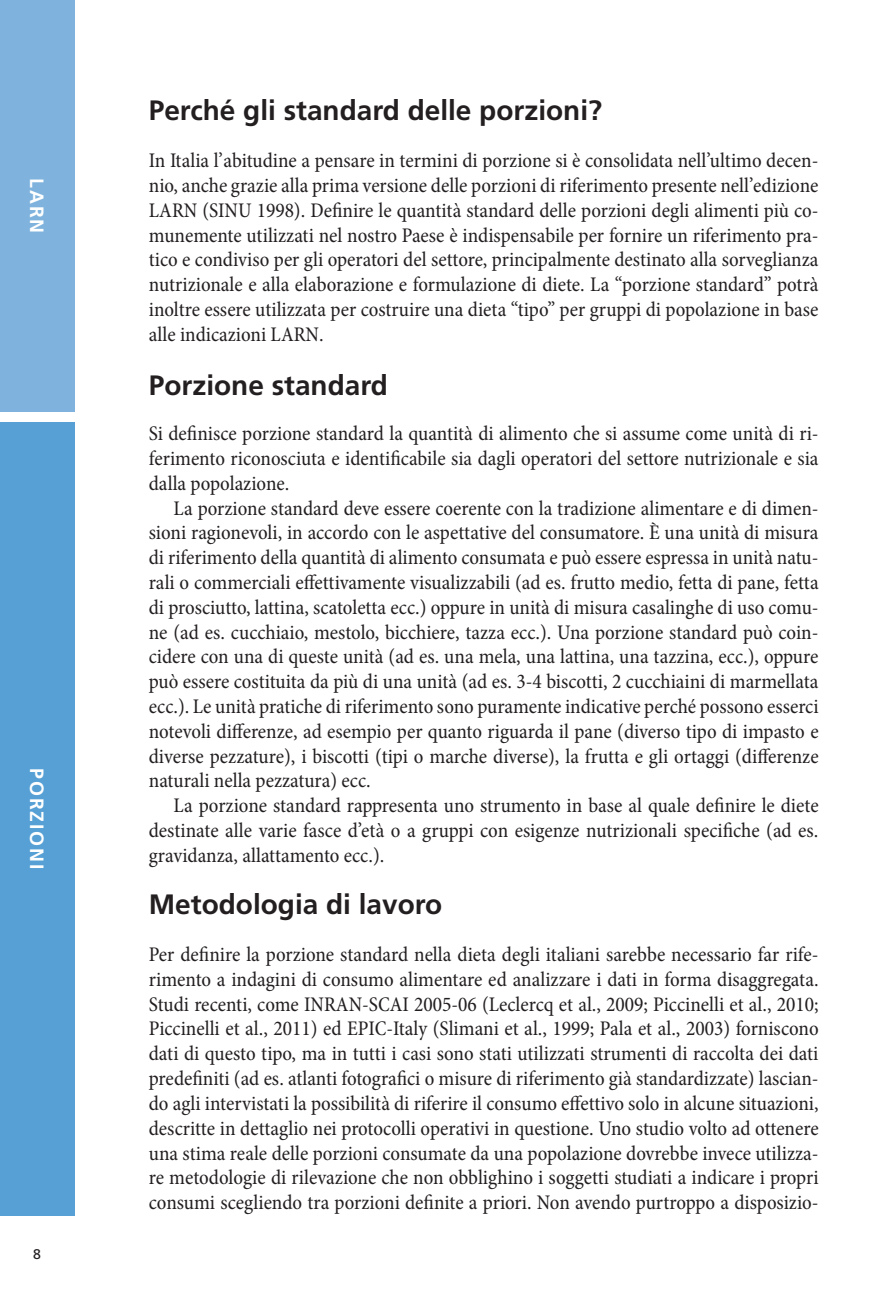
<style>
.page{position:relative;width:893px;height:1290px;background:#fff}
.page>*{position:absolute;margin:0;border:0;box-sizing:border-box;transform-origin:0 0}
.titolo_paragrafo{font:700 28px "Frutiger LT Std";color:#231f20}
.paragrafo{font:condensed 21px/24.8px "Minion Pro";color:#231f20;text-align:justify}
.intestazione_dx{font:700 19.25px "Frutiger LT Std";letter-spacing:.1em;color:#fff}
.t1{font:14px "Frutiger LT Std";color:#231f20}
</style>
<div class="page">
<div style="left:0;top:422px;width:74px;height:793px;background:#56a0d5"></div>
<div style="left:0;top:0;width:74px;height:412px;background:#7fb3dd"></div>
<p class="intestazione_dx" style="left:48px;top:178px;width:56px;rotate:90deg">LARN</p>
<p class="intestazione_dx" style="left:48px;top:768px;width:103px;rotate:90deg">PORZIONI</p>
<p class="t1" style="left:33px;top:1246px;width:9px">8</p>
<p class="titolo_paragrafo" style="left:149px;top:94px;width:455px">Perché gli standard delle porzioni?</p>
<p class="paragrafo" style="left:149px;top:148px;width:671px">In Italia l’abitudine a pensare in termini di porzione si è consolidata nell’ultimo decen&shy;nio, anche grazie alla prima versione delle porzioni di riferimento presente nell’edizione LARN (SINU 1998). Definire le quantità standard delle porzioni degli alimenti più co&shy;munemente utilizzati nel nostro Paese è indispensabile per fornire un riferimento pra&shy;tico e condiviso per gli operatori del settore, principalmente destinato alla sorveglianza nutrizionale e alla elaborazione e formulazione di diete. La “porzione standard” potrà inoltre essere utilizzata per costruire una dieta “tipo” per gruppi di popolazione in base alle indicazioni LARN.</p>
<p class="titolo_paragrafo" style="left:149px;top:369px;width:241px">Porzione standard</p>
<p class="paragrafo" style="left:149px;top:421px;width:671px">Si definisce porzione standard la quantità di alimento che si assume come unità di ri&shy;ferimento riconosciuta e identificabile sia dagli operatori del settore nutrizionale e sia dalla popolazione.</p>
<p class="paragrafo" style="left:149px;top:496px;width:671px;text-indent:25px">La porzione standard deve essere coerente con la tradizione alimentare e di dimen&shy;sioni ragionevoli, in accordo con le aspettative del consumatore. È una unità di misura di riferimento della quantità di alimento consumata e può essere espressa in unità natu&shy;rali o commerciali effettivamente visualizzabili (ad es. frutto medio, fetta di pane, fetta di prosciutto, lattina, scatoletta ecc.) oppure in unità di misura casalinghe di uso comu&shy;ne (ad es. cucchiaio, mestolo, bicchiere, tazza ecc.). Una porzione standard può coin&shy;cidere con una di queste unità (ad es. una mela, una lattina, una tazzina, ecc.), oppure può essere costituita da più di una unità (ad es. 3-4 biscotti, 2 cucchiaini di marmellata ecc.). Le unità pratiche di riferimento sono puramente indicative perché possono esserci notevoli differenze, ad esempio per quanto riguarda il pane (diverso tipo di impasto e diverse pezzature), i biscotti (tipi o marche diverse), la frutta e gli ortaggi (differenze naturali nella pezzatura) ecc.</p>
<p class="paragrafo" style="left:149px;top:793px;width:671px;text-indent:25px">La porzione standard rappresenta uno strumento in base al quale definire le diete destinate alle varie fasce d’età o a gruppi con esigenze nutrizionali specifiche (ad es. gravidanza, allattamento ecc.).</p>
<p class="titolo_paragrafo" style="left:149px;top:888px;width:295px">Metodologia di lavoro</p>
<p class="paragrafo" style="left:149px;top:942px;width:671px">Per definire la porzione standard nella dieta degli italiani sarebbe necessario far rife&shy;rimento a indagini di consumo alimentare ed analizzare i dati in forma disaggregata.<br>Studi recenti, come INRAN-SCAI 2005-06 (Leclercq et al., 2009; Piccinelli et al., 2010; Piccinelli et al., 2011) ed EPIC-Italy (Slimani et al., 1999; Pala et al., 2003) forniscono dati di questo tipo, ma in tutti i casi sono stati utilizzati strumenti di raccolta dei dati predefiniti (ad es. atlanti fotografici o misure di riferimento già standardizzate) lascian&shy;do agli intervistati la possibilità di riferire il consumo effettivo solo in alcune situazioni, descritte in dettaglio nei protocolli operativi in questione. Uno studio volto ad ottenere una stima reale delle porzioni consumate da una popolazione dovrebbe invece utilizza&shy;re metodologie di rilevazione che non obblighino i soggetti studiati a indicare i propri consumi scegliendo tra porzioni definite a priori. Non avendo purtroppo a disposizio-</p>
</div>
